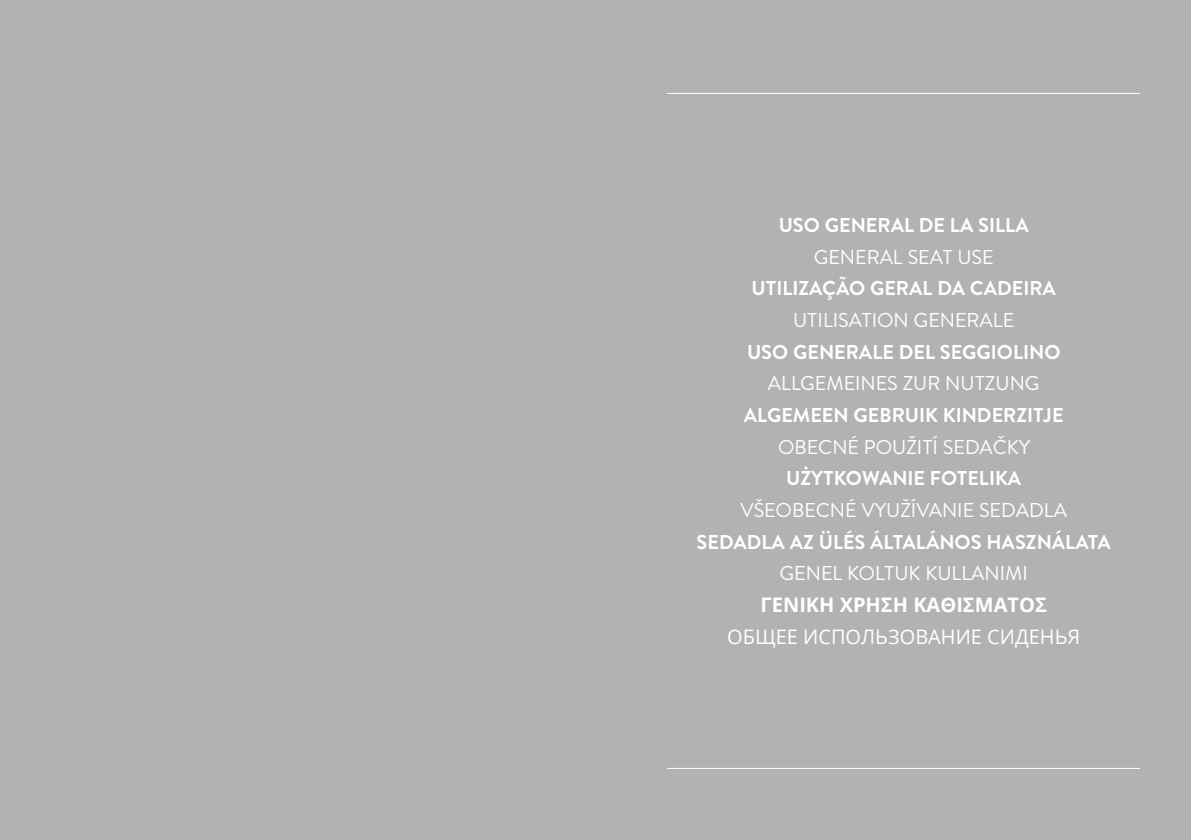
<style>
.page{position:relative;width:1191px;height:840px;background:#fff}
.page>*{position:absolute;margin:0;border:0;box-sizing:border-box;transform-origin:0 0}
.t1{font:700 20px "Brandon Text";color:#fff}
.t2{font:20px "Brandon Text";color:#fff}
.t3{font:20px "Open Sans";color:#fff}
.t4{font:700 20px "Open Sans";color:#fff}
</style>
<div class="page">
<div style="left:0;top:0;width:1191px;height:839px;background:#b3b2b2"></div>
<hr style="left:667px;top:93px;width:473px;height:1px;background:#fff">
<hr style="left:667px;top:767px;width:473px;height:1px;background:#fff">
<p class="t1" style="left:778px;top:211px;width:251px">USO GENERAL DE LA SILLA</p>
<p class="t2" style="left:813px;top:243px;width:182px">GENERAL SEAT USE</p>
<p class="t1" style="left:751px;top:274px;width:306px">UTILIZAÇÃO GERAL DA CADEIRA</p>
<p class="t2" style="left:793px;top:306px;width:223px">UTILISATION GENERALE</p>
<p class="t1" style="left:747px;top:337px;width:315px">USO GENERALE DEL SEGGIOLINO</p>
<p class="t2" style="left:768px;top:369px;width:273px">ALLGEMEINES ZUR NUTZUNG</p>
<p class="t1" style="left:744px;top:401px;width:321px">ALGEMEEN GEBRUIK KINDERZITJE</p>
<p class="t2" style="left:778px;top:433px;width:254px">OBECNÉ POUŽITÍ SEDAČKY</p>
<p class="t1" style="left:786px;top:464px;width:236px">UŻYTKOWANIE FOTELIKA</p>
<p class="t2" style="left:740px;top:496px;width:328px">VŠEOBECNÉ VYUŽÍVANIE SEDADLA</p>
<p class="t1" style="left:696px;top:527px;width:416px">SEDADLA AZ ÜLÉS ÁLTALÁNOS HASZNÁLATA</p>
<p class="t2" style="left:779px;top:559px;width:250px">GENEL KOLTUK KULLANIMI</p>
<p class="t4" style="left:760px;top:590px;width:288px">ΓΕΝΙΚΗ ΧΡΗΣΗ ΚΑΘΙΣΜΑΤΟΣ</p>
<p class="t3" style="left:727px;top:622px;width:355px">ОБЩЕЕ ИСПОЛЬЗОВАНИЕ СИДЕНЬЯ</p>
</div>
